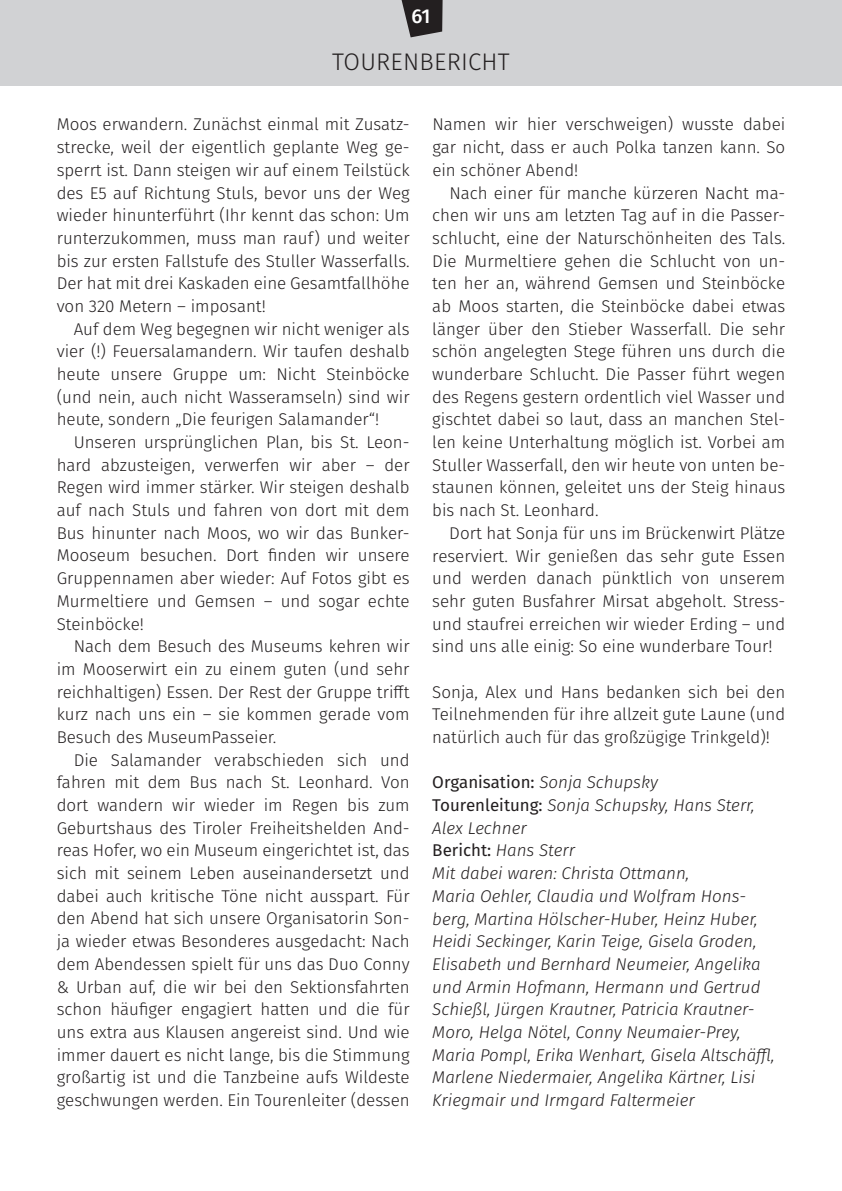
<style>
.page{position:relative;width:842px;height:1191px;background:#fff}
.page>*{position:absolute;margin:0;border:0;box-sizing:border-box;transform-origin:0 0}
.t1{font:300 24px "Fira Sans";letter-spacing:.01em;color:#231f20}
.t2{font:500 20px "Fira Sans";color:#fff}
.t3{font:300 17px/22.6px "Fira Sans";color:#231f20;text-align:justify}
.t4{font:italic 300 17px/22.6px "Fira Sans";color:#231f20}
.s1{font-weight:400;font-style:normal}
</style>
<div class="page">
<div style="left:0;top:0;width:842px;height:85px;background:#d1d2d4"></div>
<svg style="left:401px;top:0;width:42px;height:37px"></svg>
<p class="t2" style="left:411px;top:0;width:20px">61</p>
<h1 class="t1" style="left:332px;top:45px;width:179px">TOURENBERICHT</h1>
<p class="t3" style="left:57px;top:113px;width:354px">Moos erwandern. Zunächst einmal mit Zusatz&shy;strecke, weil der eigentlich geplante Weg ge&shy;sperrt ist. Dann steigen wir auf einem Teilstück des E5 auf Richtung Stuls, bevor uns der Weg wieder hinunterführt (Ihr kennt das schon: Um runterzukommen, muss man rauf) und weiter bis zur ersten Fallstufe des Stuller Wasserfalls.<br>Der hat mit drei Kaskaden eine Gesamtfallhöhe von 320 Metern – imposant!</p>
<p class="t3" style="left:57px;top:317px;width:354px;text-indent:17px">Auf dem Weg begegnen wir nicht weniger als vier (!) Feuersalamandern. Wir taufen deshalb heute unsere Gruppe um: Nicht Steinböcke (und nein, auch nicht Wasseramseln) sind wir heute, sondern „Die feurigen Salamander“!</p>
<p class="t3" style="left:57px;top:431px;width:354px;text-indent:17px">Unseren ursprünglichen Plan, bis St. Leon&shy;hard abzusteigen, verwerfen wir aber – der Regen wird immer stärker. Wir steigen deshalb auf nach Stuls und fahren von dort mit dem Bus hinunter nach Moos, wo wir das Bunker-Mooseum besuchen. Dort finden wir unsere Gruppennamen aber wieder: Auf Fotos gibt es Murmeltiere und Gemsen – und sogar echte Steinböcke!</p>
<p class="t3" style="left:57px;top:635px;width:354px;text-indent:17px">Nach dem Besuch des Museums kehren wir im Mooserwirt ein zu einem guten (und sehr reichhaltigen) Essen. Der Rest der Gruppe trifft kurz nach uns ein – sie kommen gerade vom Besuch des MuseumPasseier.</p>
<p class="t3" style="left:57px;top:748px;width:354px;text-indent:17px">Die Salamander verabschieden sich und fahren mit dem Bus nach St. Leonhard. Von dort wandern wir wieder im Regen bis zum Geburtshaus des Tiroler Freiheitshelden And&shy;reas Hofer, wo ein Museum eingerichtet ist, das sich mit seinem Leben auseinandersetzt und dabei auch kritische Töne nicht ausspart. Für den Abend hat sich unsere Organisatorin Son&shy;ja wieder etwas Besonderes ausgedacht: Nach dem Abendessen spielt für uns das Duo Conny &amp; Urban auf, die wir bei den Sektionsfahrten schon häufiger engagiert hatten und die für uns extra aus Klausen angereist sind. Und wie immer dauert es nicht lange, bis die Stimmung großartig ist und die Tanzbeine aufs Wildeste geschwungen werden. Ein Tourenleiter (dessen</p>
<p class="t3" style="left:432px;top:113px;width:354px">Namen wir hier verschweigen) wusste dabei gar nicht, dass er auch Polka tanzen kann. So ein schöner Abend!</p>
<p class="t3" style="left:432px;top:181px;width:354px;text-indent:17px">Nach einer für manche kürzeren Nacht ma&shy;chen wir uns am letzten Tag auf in die Passer&shy;schlucht, eine der Naturschönheiten des Tals.<br>Die Murmeltiere gehen die Schlucht von un&shy;ten her an, während Gemsen und Steinböcke ab Moos starten, die Steinböcke dabei etwas länger über den Stieber Wasserfall. Die sehr schön angelegten Stege führen uns durch die wunderbare Schlucht. Die Passer führt wegen des Regens gestern ordentlich viel Wasser und gischtet dabei so laut, dass an manchen Stel&shy;len keine Unterhaltung möglich ist. Vorbei am Stuller Wasserfall, den wir heute von unten be&shy;staunen können, geleitet uns der Steig hinaus bis nach St. Leonhard.</p>
<p class="t3" style="left:432px;top:521px;width:354px;text-indent:17px">Dort hat Sonja für uns im Brückenwirt Plätze reserviert. Wir genießen das sehr gute Essen und werden danach pünktlich von unserem sehr guten Busfahrer Mirsat abgeholt. Stress&shy;und staufrei erreichen wir wieder Erding – und sind uns alle einig: So eine wunderbare Tour!</p>
<p class="t3" style="left:432px;top:680px;width:354px">Sonja, Alex und Hans bedanken sich bei den Teilnehmenden für ihre allzeit gute Laune (und natürlich auch für das großzügige Trinkgeld)!</p>
<p class="t4" style="left:432px;top:771px;width:344px"><span class="s1">Organisation:</span> Sonja Schupsky<br><span class="s1">Tourenleitung:</span> Sonja Schupsky, Hans Sterr, Alex Lechner<br><span class="s1">Bericht:</span> Hans Sterr<br>Mit dabei waren: Christa Ottmann,<br>Maria Oehler, Claudia und Wolfram Hons&shy;berg, Martina Hölscher-Huber, Heinz Huber, Heidi Seckinger, Karin Teige, Gisela Groden, Elisabeth und Bernhard Neumeier, Angelika und Armin Hofmann, Hermann und Gertrud Schießl, Jürgen Krautner, Patricia Krautner-Moro, Helga Nötel, Conny Neumaier-Prey, Maria Pompl, Erika Wenhart, Gisela Altschäffl, Marlene Niedermaier, Angelika Kärtner, Lisi Kriegmair und Irmgard Faltermeier</p>
</div>
